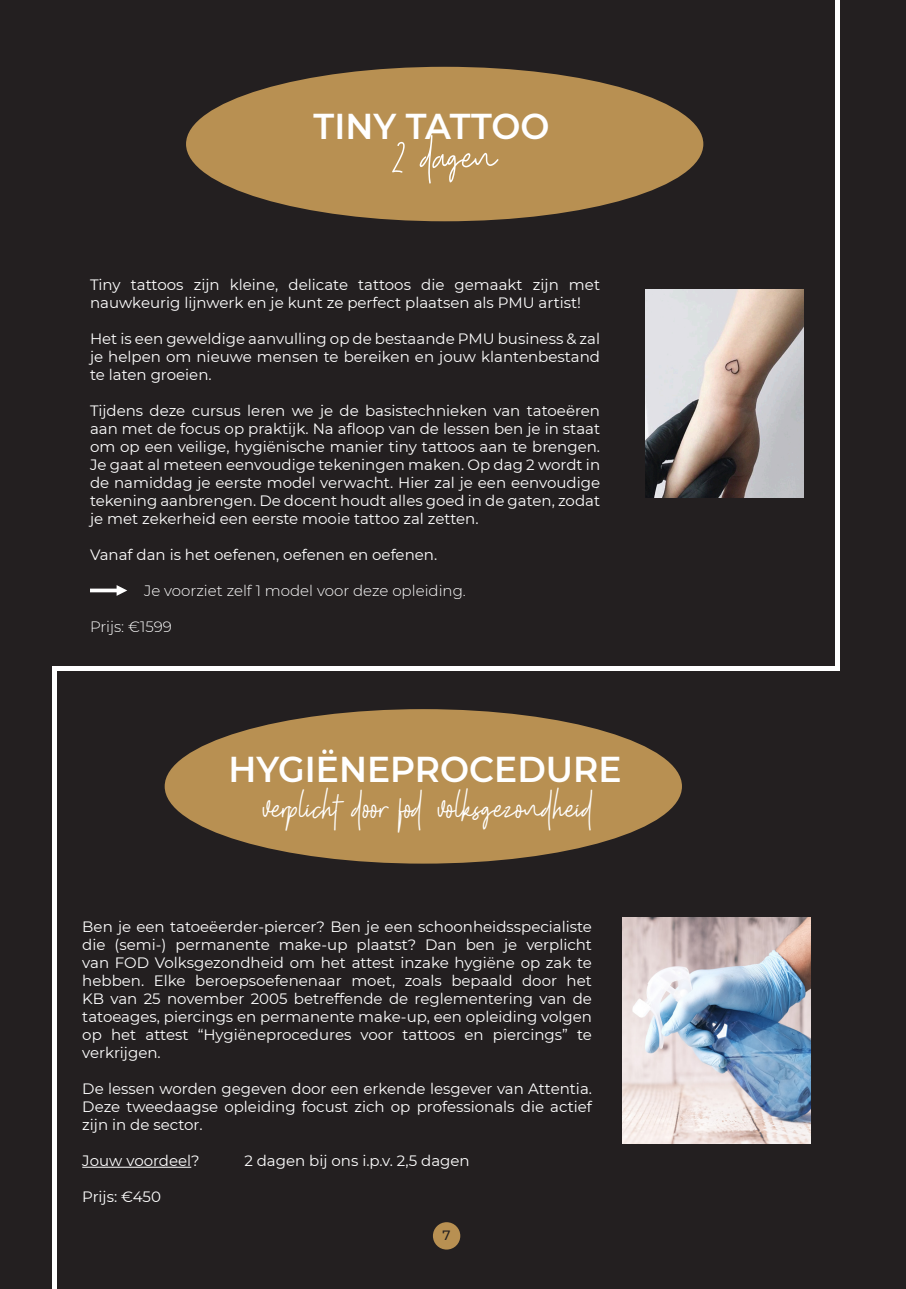
<style>
.page{position:relative;width:906px;height:1289px;background:#fff}
.page>*{position:absolute;margin:0;border:0;box-sizing:border-box;transform-origin:0 0}
.t1{font:57px "Shutter Stone Standard";color:#fff}
.t2{font:48px "Shutter Stone Standard";color:#fff}
.t3{font:600 35.85px "Montserrat";color:#fff;scale:.96 1}
.t4{font:15px/18px "Montserrat";color:#fff;text-align:justify}
.t5{font:300 15px "Montserrat";color:#fff}
.t6{font:500 13.5px "Montserrat";color:#231f20}
</style>
<div class="page">
<div style="left:0;top:0;width:906px;height:1288px;background:#231f20"></div>
<div style="left:433px;top:1222px;width:27px;height:27px;background:#b89052;border-radius:50%"></div>
<hr style="left:82px;top:1166px;width:109px;height:1px;background:#fff">
<div style="left:165px;top:709px;width:517px;height:154px;background:#b89052;border-radius:50%"></div>
<img style="left:622px;top:917px;width:189px;height:226px">
<div style="left:186px;top:67px;width:517px;height:154px;background:#b89052;border-radius:50%"></div>
<svg style="left:90px;top:585px;width:37px;height:11px"></svg>
<img style="left:645px;top:289px;width:158px;height:208px">
<hr style="left:53px;top:666px;width:786px;height:4px;background:#fff">
<hr style="left:53px;top:666px;width:4px;height:622px;background:#fff">
<hr style="left:835px;top:0;width:4px;height:670px;background:#fff">
<p class="t3" style="left:313px;top:101px;width:247px">TINY TATTOO</p>
<p class="t1" style="left:392px;top:131px;width:107px">2 dagen</p>
<p class="t4" style="left:90px;top:275px;width:511px">Tiny tattoos zijn kleine, delicate tattoos die gemaakt zijn met nauwkeurig lijnwerk en je kunt ze perfect plaatsen als PMU artist!</p>
<p class="t4" style="left:90px;top:329px;width:511px">Het is een geweldige aanvulling op de bestaande PMU business &amp; zal je helpen om nieuwe mensen te bereiken en jouw klantenbestand te laten groeien.</p>
<p class="t4" style="left:90px;top:401px;width:511px">Tijdens deze cursus leren we je de basistechnieken van tatoeëren aan met de focus op praktijk. Na afloop van de lessen ben je in staat om op een veilige, hygiënische manier tiny tattoos aan te brengen.<br>Je gaat al meteen eenvoudige tekeningen maken. Op dag 2 wordt in de namiddag je eerste model verwacht. Hier zal je een eenvoudige tekening aanbrengen. De docent houdt alles goed in de gaten, zodat je met zekerheid een eerste mooie tattoo zal zetten.</p>
<p class="t4" style="left:90px;top:545px;width:349px">Vanaf dan is het oefenen, oefenen en oefenen.</p>
<p class="t5" style="left:144px;top:580px;width:323px">Je voorziet zelf 1 model voor deze opleiding.</p>
<p class="t5" style="left:90px;top:616px;width:83px">Prijs: €1599</p>
<p class="t3" style="left:228px;top:743px;width:411px">HYGIËNEPROCEDURE</p>
<p class="t2" style="left:263px;top:786px;width:333px">verplicht door fod volksgezondheid</p>
<p class="t4" style="left:82px;top:917px;width:511px">Ben je een tatoeëerder-piercer? Ben je een schoonheidsspecialiste die (semi-) permanente make-up plaatst? Dan ben je verplicht van FOD Volksgezondheid om het attest inzake hygiëne op zak te hebben. Elke beroepsoefenenaar moet, zoals bepaald door het KB van 25 november 2005 betreffende de reglementering van de tatoeages, piercings en permanente make-up, een opleiding volgen op het attest “Hygiëneprocedures voor tattoos en piercings” te verkrijgen.</p>
<p class="t4" style="left:82px;top:1079px;width:511px">De lessen worden gegeven door een erkende lesgever van Attentia.<br>Deze tweedaagse opleiding focust zich op professionals die actief zijn in de sector.</p>
<p class="t4" style="left:82px;top:1151px;width:119px">Jouw voordeel?</p>
<p class="t4" style="left:244px;top:1151px;width:227px">2 dagen bij ons i.p.v. 2,5 dagen</p>
<p class="t4" style="left:82px;top:1187px;width:80px">Prijs: €450</p>
<p class="t6" style="left:442px;top:1226px;width:10px">7</p>
</div>
